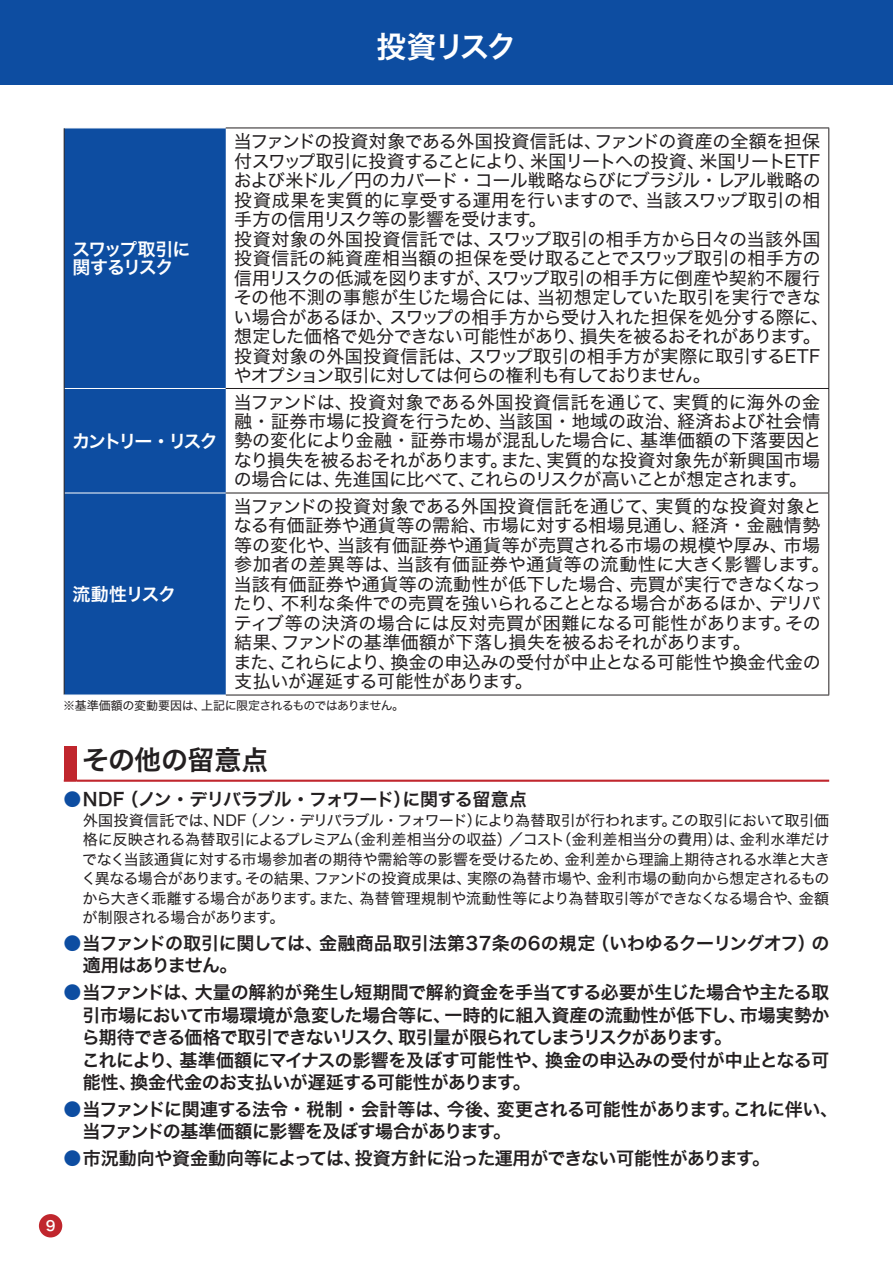
<style>
.page{position:relative;width:893px;height:1263px;background:#fff}
.page>*{position:absolute;margin:0;border:0;box-sizing:border-box;transform-origin:0 0}
.t1{font:30px "Hira Kaku Std N W6";letter-spacing:-.09em;color:#fff}
.t2{font:27px "Hira Kaku Std N W6";letter-spacing:-.02em;color:#231f20}
.t3{font:18px/19.5px "Hira Kaku Std N W4";letter-spacing:-.005em;color:#231f20}
.t4{font:18px/22.5px "Hira Kaku Std N W6";letter-spacing:-.02em;color:#231f20}
.t5{font:18px "Hira Kaku Std N W6";letter-spacing:-.045em;color:#231f20}
.t6{font:18px/18.8px "Hira Kaku Std N W6";letter-spacing:-.065em;color:#fff}
.t7{font:18px "Hira Kaku Std N W6";letter-spacing:-.13em;color:#fff}
.t8{font:18px "Hira Kaku Std N W6";letter-spacing:-.1em;color:#fff}
.t9{font:15px/19.5px "Hira Kaku Std N W4";letter-spacing:-.01em;color:#231f20;text-align:justify}
.t10{font:13.8px "Hira Kaku Std N W6";color:#fff}
.t11{font:12px "Hira Kaku Std N W4";letter-spacing:-.045em;color:#231f20}
.s1{color:#0d4da1}
</style>
<div class="page">
<div style="left:39px;top:1214px;width:23px;height:23px;background:#c0262d;border-radius:50%"></div>
<div style="left:0;top:0;width:893px;height:85px;background:#0d4da1"></div>
<div style="left:65px;top:129px;width:161px;height:566px;background:#0d4da1"></div>
<hr style="left:65px;top:388px;width:161px;height:1px;background:#fff">
<hr style="left:65px;top:493px;width:161px;height:1px;background:#fff">
<hr style="left:64px;top:128px;width:1px;height:260px;background:#231f20">
<hr style="left:226px;top:128px;width:603px;height:1px;background:#231f20">
<hr style="left:828px;top:128px;width:1px;height:260px;background:#231f20">
<hr style="left:64px;top:388px;width:1px;height:105px;background:#231f20">
<hr style="left:226px;top:388px;width:603px;height:1px;background:#231f20">
<hr style="left:828px;top:389px;width:1px;height:104px;background:#231f20">
<hr style="left:64px;top:493px;width:1px;height:202px;background:#231f20">
<hr style="left:226px;top:493px;width:603px;height:1px;background:#231f20">
<hr style="left:828px;top:493px;width:1px;height:202px;background:#231f20">
<hr style="left:226px;top:695px;width:603px;height:1px;background:#231f20">
<div style="left:64px;top:747px;width:13px;height:34px;background:#c0262d"></div>
<svg style="left:64px;top:781px;width:13px;height:1px"></svg>
<hr style="left:77px;top:780px;width:752px;height:2px;background:#c0262d">
<h1 class="t1" style="left:376px;top:24px;width:142px">投資リスク</h1>
<p class="t6" style="left:72px;top:240px;width:120px">スワップ取引に関するリスク</p>
<p class="t7" style="left:72px;top:427px;width:147px">カントリー・リスク</p>
<p class="t3" style="left:234px;top:131px;width:597px">当ファンドの投資対象である外国投資信託は、ファンドの資産の全額を担保付スワップ取引に投資することにより、米国リートへの投資、米国リートETFおよび米ドル／円のカバード・コール戦略ならびにブラジル・レアル戦略の投資成果を実質的に享受する運用を行いますので、当該スワップ取引の相手方の信用リスク等の影響を受けます。<br>投資対象の外国投資信託では、スワップ取引の相手方から日々の当該外国投資信託の純資産相当額の担保を受け取ることでスワップ取引の相手方の信用リスクの低減を図りますが、スワップ取引の相手方に倒産や契約不履行その他不測の事態が生じた場合には、当初想定していた取引を実行できない場合があるほか、スワップの相手方から受け入れた担保を処分する際に、想定した価格で処分できない可能性があり、損失を被るおそれがあります。投資対象の外国投資信託は、スワップ取引の相手方が実際に取引するETFやオプション取引に対しては何らの権利も有しておりません。</p>
<p class="t3" style="left:234px;top:392px;width:589px;text-align:justify">当ファンドは、投資対象である外国投資信託を通じて、実質的に海外の金融・証券市場に投資を行うため、当該国・地域の政治、経済および社会情勢の変化により金融・証券市場が混乱した場合に、基準価額の下落要因となり損失を被るおそれがあります。また、実質的な投資対象先が新興国市場の場合には、先進国に比べて、これらのリスクが高いことが想定されます。</p>
<p class="t3" style="left:233px;top:496px;width:597px">当ファンドの投資対象である外国投資信託を通じて、実質的な投資対象となる有価証券や通貨等の需給、市場に対する相場見通し、経済・金融情勢等の変化や、当該有価証券や通貨等が売買される市場の規模や厚み、市場参加者の差異等は、当該有価証券や通貨等の流動性に大きく影響します。当該有価証券や通貨等の流動性が低下した場合、売買が実行できなくなったり、不利な条件での売買を強いられることとなる場合があるほか、デリバティブ等の決済の場合には反対売買が困難になる可能性があります。その結果、ファンドの基準価額が下落し損失を被るおそれがあります。<br>また、これらにより、換金の申込みの受付が中止となる可能性や換金代金の支払いが遅延する可能性があります。</p>
<p class="t11" style="left:63px;top:697px;width:342px">※基準価額の変動要因は、上記に限定されるものではありません。</p>
<h2 class="t2" style="left:82px;top:739px;width:188px">その他の留意点</h2>
<p class="t5" style="left:64px;top:785px;width:465px"><span class="s1">●</span>NDF（ノン・デリバラブル・フォワード）に関する留意点</p>
<p class="t9" style="left:81px;top:810px;width:750px">外国投資信託では、NDF（ノン・デリバラブル・フォワード）により為替取引が行われます。この取引において取引価格に反映される為替取引によるプレミアム（金利差相当分の収益）／コスト（金利差相当分の費用）は、金利水準だけでなく当該通貨に対する市場参加者の期待や需給等の影響を受けるため、金利差から理論上期待される水準と大きく異なる場合があります。その結果、ファンドの投資成果は、実際の為替市場や、金利市場の動向から想定されるものから大きく乖離する場合があります。また、為替管理規制や流動性等により為替取引等ができなくなる場合や、金額が制限される場合があります。</p>
<p class="t4" style="left:83px;top:932px;width:748px;text-indent:-19px"><span class="s1">●</span>当ファンドの取引に関しては、金融商品取引法第37条の6の規定（いわゆるクーリングオフ）の適用はありません。</p>
<p class="t4" style="left:82px;top:981px;width:749px;text-indent:-18px"><span class="s1">●</span>当ファンドは、大量の解約が発生し短期間で解約資金を手当てする必要が生じた場合や主たる取引市場において市場環境が急変した場合等に、一時的に組入資産の流動性が低下し、市場実勢から期待できる価格で取引できないリスク、取引量が限られてしまうリスクがあります。<br>これにより、基準価額にマイナスの影響を及ぼす可能性や、換金の申込みの受付が中止となる可能性、換金代金のお支払いが遅延する可能性があります。</p>
<p class="t4" style="left:83px;top:1098px;width:757px;text-indent:-19px"><span class="s1">●</span>当ファンドに関連する法令・税制・会計等は、今後、変更される可能性があります。これに伴い、当ファンドの基準価額に影響を及ぼす場合があります。</p>
<p class="t4" style="left:64px;top:1147px;width:708px"><span class="s1">●</span>市況動向や資金動向等によっては、投資方針に沿った運用ができない可能性があります。</p>
<p class="t8" style="left:73px;top:580px;width:105px">流動性リスク</p>
<p class="t10" style="left:46px;top:1215px;width:11px">9</p>
</div>
